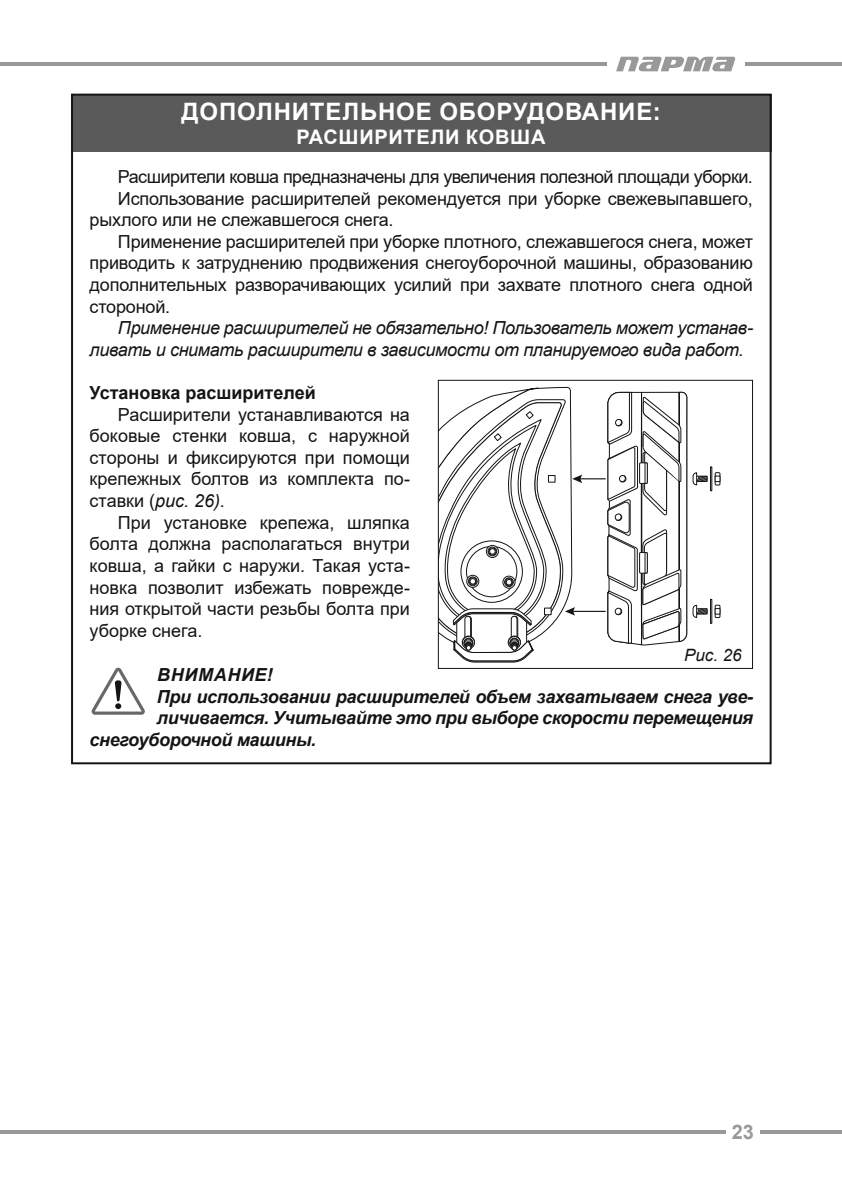
<style>
.page{position:relative;width:842px;height:1191px;background:#fff}
.page>*{position:absolute;margin:0;border:0;box-sizing:border-box;transform-origin:0 0}
.t1{font:700 24px "Arial";letter-spacing:.035em;color:#fff}
.t2{font:700 20px "Arial";letter-spacing:.035em;color:#fff}
.t3{font:700 20px "Arial";color:#999}
.t4{font:18px/21.6px "Arial";letter-spacing:-.01em;color:#131413;text-align:justify}
.t5{font:italic 700 18px "Arial";letter-spacing:-.02em;color:#131413}
.t6{font:italic 18px/21.6px "Arial";letter-spacing:-.02em;color:#131413}
.t7{font:18px "Arial";letter-spacing:-.03em;color:#131413}
.t8{font:700 18px "Arial";color:#131413}
.t9{font:italic 700 18px "Arial";letter-spacing:.035em;color:#131413}
.t10{font:italic 17px "Arial";color:#131413}
.s1{font-style:italic}
</style>
<div class="page">
<hr style="left:0;top:1130px;width:726px;height:4px;background:#999">
<hr style="left:0;top:62px;width:607px;height:4px;background:#999">
<hr style="left:761px;top:1130px;width:81px;height:4px;background:#999">
<hr style="left:746px;top:62px;width:96px;height:4px;background:#999">
<svg style="left:616px;top:57px;width:119px;height:14px"></svg>
<div style="left:71px;top:94px;width:700px;height:58px;background:#5a5a5a"></div>
<svg style="left:92px;top:667px;width:53px;height:47px"></svg>
<div style="left:715px;top:472px;width:5px;height:13px;border:1px solid #131413"></div>
<svg style="left:715px;top:476px;width:5px;height:6px"></svg>
<div style="left:710px;top:466px;width:2px;height:25px;border:1px solid #131413"></div>
<div style="left:715px;top:605px;width:5px;height:13px;border:1px solid #131413"></div>
<svg style="left:715px;top:608px;width:5px;height:6px"></svg>
<div style="left:710px;top:599px;width:2px;height:24px;border:1px solid #131413"></div>
<svg style="left:440px;top:387px;width:268px;height:275px"></svg>
<div style="left:438px;top:380px;width:315px;height:289px;border:1px solid #131413"></div>
<h1 class="t1" style="left:182px;top:94px;width:481px">ДОПОЛНИТЕЛЬНОЕ ОБОРУДОВАНИЕ:</h1>
<p class="t2" style="left:296px;top:123px;width:250px">РАСШИРИТЕЛИ КОВША</p>
<p class="t7" style="left:118px;top:164px;width:636px">Расширители ковша предназначены для увеличения полезной площади уборки.</p>
<p class="t4" style="left:118px;top:187px;width:636px">Использование расширителей рекомендуется при уборке свежевыпавшего,</p>
<p class="t4" style="left:90px;top:209px;width:305px">рыхлого или не слежавшегося снега.</p>
<p class="t4" style="left:118px;top:230px;width:636px">Применение расширителей при уборке плотного, слежавшегося снега, может</p>
<p class="t4" style="left:90px;top:252px;width:665px">приводить к затруднению продвижения снегоуборочной машины, образованию</p>
<p class="t4" style="left:90px;top:274px;width:665px">дополнительных разворачивающих усилий при захвате плотного снега одной</p>
<p class="t4" style="left:90px;top:295px;width:82px">стороной.</p>
<p class="t6" style="left:90px;top:317px;width:665px;text-indent:28px">Применение расширителей не обязательно! Пользователь может устанав&shy;ливать и снимать расширители в зависимости от планируемого вида работ.</p>
<p class="t8" style="left:90px;top:380px;width:228px">Установка расширителей</p>
<p class="t4" style="left:90px;top:403px;width:322px;text-indent:28px">Расширители устанавливаются на боковые стенки ковша, с наружной стороны и фиксируются при помощи крепежных болтов из комплекта по&shy;ставки (<span class="s1">рис. 26).</span></p>
<p class="t4" style="left:90px;top:511px;width:322px;text-indent:28px">При установке крепежа, шляпка болта должна располагаться внутри ковша, а гайки с наружи. Такая уста&shy;новка позволит избежать поврежде&shy;ния открытой части резьбы болта при уборке снега.</p>
<p class="t9" style="left:157px;top:663px;width:117px">ВНИМАНИЕ!</p>
<p class="t5" style="left:157px;top:684px;width:598px">При использовании расширителей объем захватываем снега уве-</p>
<p class="t5" style="left:157px;top:706px;width:597px">личивается. Учитывайте это при выборе скорости перемещения</p>
<p class="t5" style="left:90px;top:727px;width:228px">снегоуборочной машины.</p>
<p class="t10" style="left:684px;top:644px;width:59px">Рис. 26</p>
<p class="t3" style="left:732px;top:1118px;width:24px">23</p>
</div>
